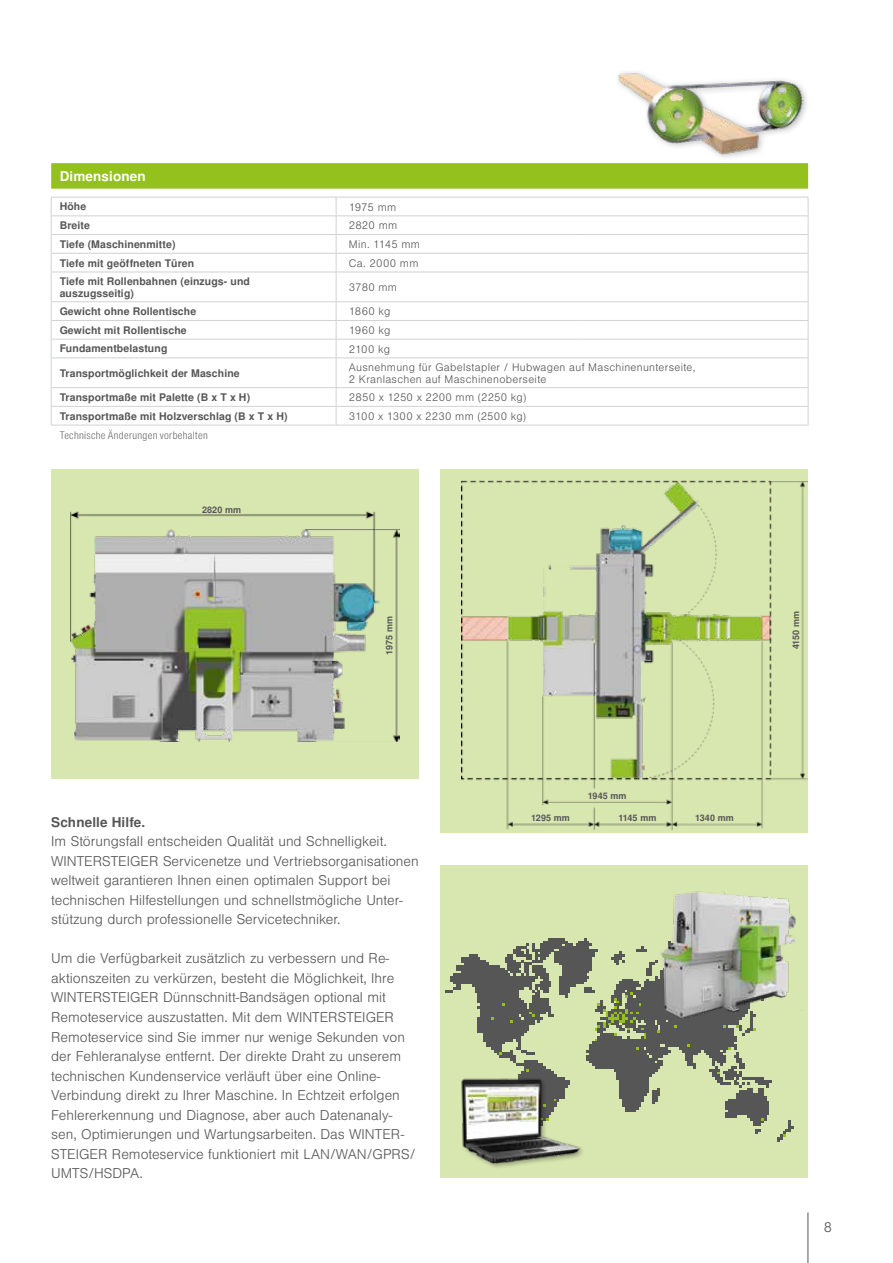
<style>
.page{position:relative;width:893px;height:1263px;background:#fff}
.page>*{position:absolute;margin:0;border:0;box-sizing:border-box;transform-origin:0 0}
.t1{font:300 13.5px/19.5px "Nimbus San LOT";color:#565656}
.t2{font:700 13.5px "Nimbus San LOT";letter-spacing:.01em;color:#565656}
.t3{font:700 13.5px "Nimbus San LOT";letter-spacing:.01em;color:#fff}
.t4{font:700 10.5px/12px "Nimbus San LOT";letter-spacing:.01em;color:#565656}
.t5{font:300 10.5px/12px "Nimbus San LOT";letter-spacing:.03em;color:#565656}
.t6{font:10.5px "Nimbus San LOT Lig Con";letter-spacing:.03em;color:#565656}
.t7{font:700 9px "Nimbus San LOT";letter-spacing:.01em;color:#565656}
</style>
<div class="page">
<hr style="left:808px;top:1212px;width:1px;height:51px;background:#565656">
<div style="left:440px;top:866px;width:368px;height:312px;background:#d8e6b0"></div>
<svg style="left:778px;top:1121px;width:15px;height:21px"></svg>
<svg style="left:445px;top:938px;width:327px;height:196px"></svg>
<div style="left:461px;top:1078px;width:125px;height:92px;background:#d8e6b0"></div>
<img style="left:457px;top:1071px;width:125px;height:97px">
<div style="left:51px;top:469px;width:368px;height:310px;background:#d8e6b0"></div>
<div style="left:440px;top:469px;width:368px;height:364px;background:#d8e6b0"></div>
<img style="left:71px;top:511px;width:329px;height:230px">
<img style="left:461px;top:481px;width:347px;height:348px">
<img style="left:613px;top:891px;width:189px;height:157px">
<img style="left:618px;top:72px;width:186px;height:85px">
<svg style="left:51px;top:163px;width:757px;height:26px;background:#95c220"></svg>
<svg style="left:336px;top:198px;width:1px;height:74px"></svg>
<svg style="left:808px;top:197px;width:1px;height:75px"></svg>
<hr style="left:336px;top:272px;width:1px;height:30px;background:#d1d2d2">
<hr style="left:808px;top:272px;width:1px;height:30px;background:#d1d2d2">
<svg style="left:336px;top:302px;width:1px;height:123px"></svg>
<svg style="left:808px;top:302px;width:1px;height:123px"></svg>
<hr style="left:51px;top:197px;width:285px;height:1px;background:#d1d2d2">
<hr style="left:336px;top:197px;width:241px;height:1px;background:#d1d2d2">
<hr style="left:577px;top:197px;width:231px;height:1px;background:#d1d2d2">
<hr style="left:51px;top:216px;width:285px;height:1px;background:#d1d2d2">
<hr style="left:336px;top:216px;width:241px;height:1px;background:#d1d2d2">
<hr style="left:577px;top:216px;width:231px;height:1px;background:#d1d2d2">
<hr style="left:51px;top:234px;width:285px;height:1px;background:#d1d2d2">
<hr style="left:336px;top:234px;width:241px;height:1px;background:#d1d2d2">
<hr style="left:577px;top:234px;width:231px;height:1px;background:#d1d2d2">
<hr style="left:51px;top:253px;width:285px;height:1px;background:#d1d2d2">
<svg style="left:51px;top:198px;width:1px;height:74px"></svg>
<hr style="left:336px;top:253px;width:241px;height:1px;background:#d1d2d2">
<hr style="left:577px;top:253px;width:231px;height:1px;background:#d1d2d2">
<hr style="left:51px;top:272px;width:285px;height:1px;background:#d1d2d2">
<hr style="left:51px;top:272px;width:1px;height:30px;background:#d1d2d2">
<hr style="left:336px;top:272px;width:241px;height:1px;background:#d1d2d2">
<hr style="left:577px;top:272px;width:231px;height:1px;background:#d1d2d2">
<hr style="left:51px;top:301px;width:285px;height:1px;background:#d1d2d2">
<hr style="left:336px;top:301px;width:241px;height:1px;background:#d1d2d2">
<hr style="left:577px;top:301px;width:231px;height:1px;background:#d1d2d2">
<hr style="left:51px;top:320px;width:285px;height:1px;background:#d1d2d2">
<hr style="left:336px;top:320px;width:241px;height:1px;background:#d1d2d2">
<hr style="left:577px;top:320px;width:231px;height:1px;background:#d1d2d2">
<hr style="left:51px;top:339px;width:285px;height:1px;background:#d1d2d2">
<hr style="left:336px;top:339px;width:241px;height:1px;background:#d1d2d2">
<hr style="left:577px;top:339px;width:231px;height:1px;background:#d1d2d2">
<hr style="left:51px;top:358px;width:285px;height:1px;background:#d1d2d2">
<hr style="left:336px;top:358px;width:241px;height:1px;background:#d1d2d2">
<hr style="left:577px;top:358px;width:231px;height:1px;background:#d1d2d2">
<hr style="left:51px;top:387px;width:285px;height:1px;background:#d1d2d2">
<hr style="left:336px;top:387px;width:241px;height:1px;background:#d1d2d2">
<hr style="left:577px;top:387px;width:231px;height:1px;background:#d1d2d2">
<hr style="left:51px;top:406px;width:285px;height:1px;background:#d1d2d2">
<svg style="left:51px;top:302px;width:1px;height:123px"></svg>
<hr style="left:336px;top:406px;width:241px;height:1px;background:#d1d2d2">
<hr style="left:577px;top:406px;width:231px;height:1px;background:#d1d2d2">
<hr style="left:51px;top:425px;width:285px;height:1px;background:#d1d2d2">
<hr style="left:336px;top:425px;width:241px;height:1px;background:#d1d2d2">
<hr style="left:577px;top:425px;width:231px;height:1px;background:#d1d2d2">
<p class="t3" style="left:60px;top:168px;width:88px">Dimensionen</p>
<p class="t4" style="left:60px;top:201px;width:28px">Höhe</p>
<p class="t5" style="left:349px;top:201px;width:49px">1975 mm</p>
<p class="t4" style="left:60px;top:220px;width:32px">Breite</p>
<p class="t5" style="left:349px;top:220px;width:50px">2820 mm</p>
<p class="t4" style="left:60px;top:239px;width:117px">Tiefe (Maschinenmitte)</p>
<p class="t5" style="left:349px;top:239px;width:73px">Min. 1145 mm</p>
<p class="t4" style="left:60px;top:257px;width:136px">Tiefe mit geöffneten Türen</p>
<p class="t5" style="left:349px;top:257px;width:71px">Ca. 2000 mm</p>
<p class="t4" style="left:60px;top:275px;width:192px">Tiefe mit Rollenbahnen (einzugs- und auszugsseitig)</p>
<p class="t5" style="left:349px;top:281px;width:50px">3780 mm</p>
<p class="t4" style="left:60px;top:306px;width:138px">Gewicht ohne Rollentische</p>
<p class="t5" style="left:349px;top:306px;width:43px">1860 kg</p>
<p class="t4" style="left:60px;top:324px;width:129px">Gewicht mit Rollentische</p>
<p class="t5" style="left:349px;top:324px;width:43px">1960 kg</p>
<p class="t4" style="left:60px;top:343px;width:109px">Fundamentbelastung</p>
<p class="t5" style="left:349px;top:343px;width:43px">2100 kg</p>
<p class="t4" style="left:60px;top:367px;width:181px">Transportmöglichkeit der Maschine</p>
<p class="t5" style="left:349px;top:361px;width:348px">Ausnehmung für Gabelstapler / Hubwagen auf Maschinenunterseite,<br>2 Kranlaschen auf Maschinenoberseite</p>
<p class="t4" style="left:60px;top:392px;width:192px">Transportmaße mit Palette (B x T x H)</p>
<p class="t5" style="left:349px;top:392px;width:179px">2850 x 1250 x 2200 mm (2250 kg)</p>
<p class="t4" style="left:60px;top:410px;width:229px">Transportmaße mit Holzverschlag (B x T x H)</p>
<p class="t5" style="left:349px;top:410px;width:179px">3100 x 1300 x 2230 mm (2500 kg)</p>
<p class="t6" style="left:60px;top:429px;width:150px">Technische Änderungen vorbehalten</p>
<p class="t7" style="left:202px;top:504px;width:41px">2820 mm</p>
<p class="t7" style="left:384px;top:655px;width:40px;rotate:-90deg">1975 mm</p>
<p class="t7" style="left:791px;top:649px;width:40px;rotate:-90deg">4150 mm</p>
<p class="t2" style="left:51px;top:814px;width:96px">Schnelle Hilfe.</p>
<p class="t1" style="left:51px;top:832px;width:369px">Im Störungsfall entscheiden Qualität und Schnelligkeit.<br>WINTERSTEIGER Servicenetze und Vertriebsorganisationen weltweit garantieren Ihnen einen optimalen Support bei technischen Hilfestellungen und schnellstmögliche Unter&shy;stützung durch professionelle Servicetechniker.</p>
<p class="t1" style="left:51px;top:949px;width:366px">Um die Verfügbarkeit zusätzlich zu verbessern und Re&shy;aktionszeiten zu verkürzen, besteht die Möglichkeit, Ihre WINTERSTEIGER Dünnschnitt-Bandsägen optional mit Remoteservice auszustatten. Mit dem WINTERSTEIGER Remoteservice sind Sie immer nur wenige Sekunden von der Fehleranalyse entfernt. Der direkte Draht zu unserem technischen Kundenservice verläuft über eine Online-Verbindung direkt zu Ihrer Maschine. In Echtzeit erfolgen Fehlererkennung und Diagnose, aber auch Datenanaly&shy;sen, Optimierungen und Wartungsarbeiten. Das WINTER-STEIGER Remoteservice funktioniert mit LAN/WAN/GPRS/ UMTS/HSDPA.</p>
<p class="t7" style="left:588px;top:790px;width:40px">1945 mm</p>
<p class="t7" style="left:531px;top:812px;width:40px">1295 mm</p>
<p class="t7" style="left:619px;top:812px;width:39px">1145 mm</p>
<p class="t7" style="left:695px;top:812px;width:40px">1340 mm</p>
<p class="t1" style="left:824px;top:1218px;width:10px">8</p>
</div>
